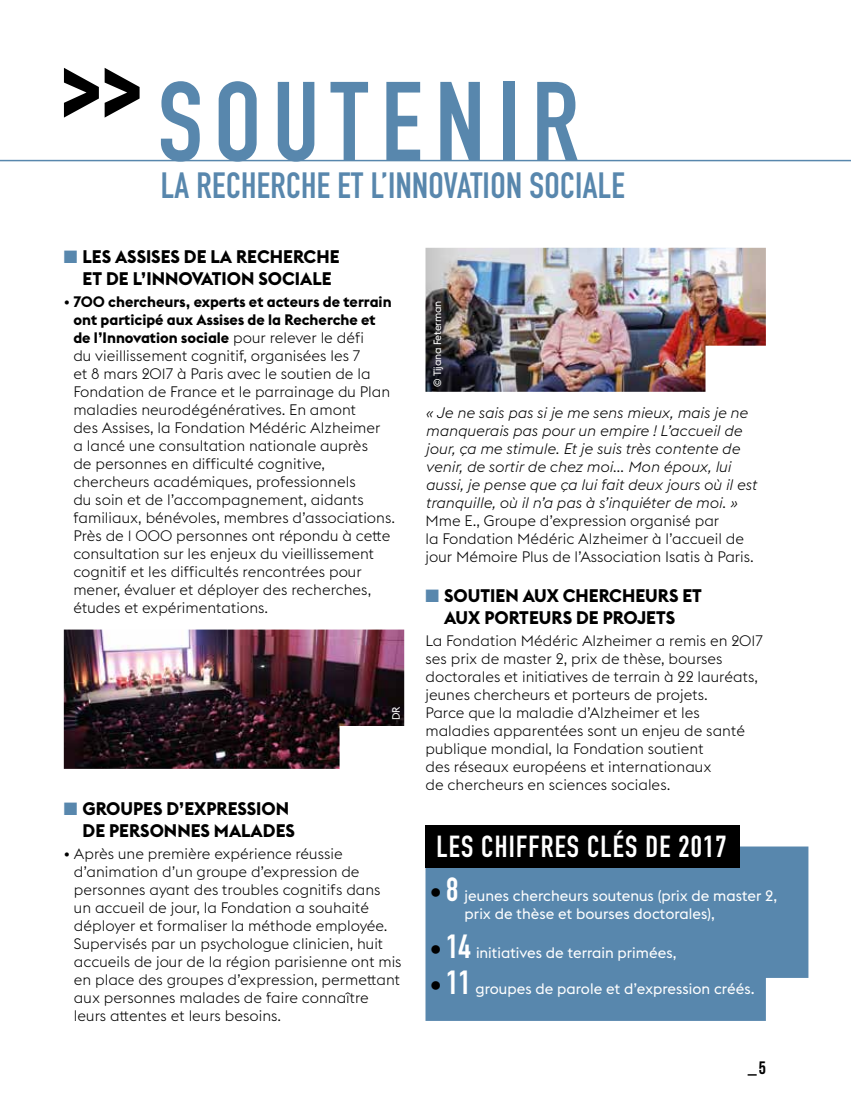
<style>
.page{position:relative;width:851px;height:1106px;background:#fff}
.page>*{position:absolute;margin:0;border:0;box-sizing:border-box;transform-origin:0 0}
.t1{font:700 111px "DIN Condensed";letter-spacing:.1em;color:#5887ad}
.t2{font:700 36px "DIN Condensed";letter-spacing:.01em;color:#5887ad}
.t3{font:700 30px "DIN Condensed";letter-spacing:.04em;color:#fff}
.t4{font:700 18px/21.6px "Euclid Flex";color:#000;text-align:center}
.t5{font:18px "Bebas Neue";color:#000}
.t6{font:300 15px/18px "Euclid Flex";color:#000}
.t7{font:italic 300 15px/18px "Euclid Flex";color:#000}
.t8{font:15px/18px "Euclid Flex";color:#fff}
.t9{font:10.5px "Euclid Flex";letter-spacing:-.02em;color:#fff}
.s1{color:#5887ad}
.s2{font-weight:700}
.s3{font-family:"DIN Condensed";font-weight:700;font-size:24px;color:#000}
.s4{font-family:"DIN Condensed";font-weight:700;font-size:33px}
</style>
<div class="page">
<hr style="left:0;top:160px;width:850px;height:1px;background:#5887ad">
<img style="left:64px;top:629px;width:340px;height:140px">
<div style="left:425px;top:846px;width:383px;height:174px;background:#5887ad"></div>
<img style="left:425px;top:248px;width:340px;height:144px">
<div style="left:425px;top:825px;width:315px;height:42px;background:#000"></div>
<h1 class="t1" style="left:57px;top:47px;width:524px"><sup>»</sup>SOUTENIR</h1>
<h2 class="t2" style="left:161px;top:161px;width:465px">LA RECHERCHE ET L’INNOVATION SOCIALE</h2>
<p class="t4" style="left:64px;top:246px;width:277px"><span class="s1">■</span> LES ASSISES DE LA RECHERCHE<br>ET DE L’INNOVATION SOCIALE</p>
<p class="t6" style="left:73px;top:293px;width:323px;text-indent:-10px">• <span class="s2">700 chercheurs, experts et acteurs de terrain ont participé aux Assises de la Recherche et de l’Innovation sociale</span> pour relever le défi<br>du vieillissement cognitif, organisées les 7<br>et 8 mars 2017 à Paris avec le soutien de la Fondation de France et le parrainage du Plan maladies neurodégénératives. En amont<br>des Assises, la Fondation Médéric Alzheimer<br>a lancé une consultation nationale auprès<br>de personnes en difficulté cognitive, chercheurs académiques, professionnels<br>du soin et de l’accompagnement, aidants familiaux, bénévoles, membres d’associations.<br>Près de 1 000 personnes ont répondu à cette consultation sur les enjeux du vieillissement cognitif et les difficultés rencontrées pour mener, évaluer et déployer des recherches, études et expérimentations.</p>
<p class="t9" style="left:390px;top:720px;width:15px;rotate:-90deg">DR</p>
<p class="t4" style="left:82px;top:798px;width:214px;text-align:left;text-indent:-19px"><span class="s1">■</span> GROUPES D’EXPRESSION<br>DE PERSONNES MALADES</p>
<p class="t6" style="left:74px;top:844px;width:329px;text-indent:-10px">• Après une première expérience réussie d’animation d’un groupe d’expression de personnes ayant des troubles cognitifs dans<br>un accueil de jour, la Fondation a souhaité déployer et formaliser la méthode employée.<br>Supervisés par un psychologue clinicien, huit accueils de jour de la région parisienne ont mis en place des groupes d’expression, permettant aux personnes malades de faire connaître leurs attentes et leurs besoins.</p>
<p class="t9" style="left:431px;top:387px;width:88px;rotate:-90deg">© Tijana Feterman</p>
<p class="t7" style="left:425px;top:404px;width:332px">« Je ne sais pas si je me sens mieux, mais je ne manquerais pas pour un empire ! L’accueil de jour, ça me stimule. Et je suis très contente de venir, de sortir de chez moi... Mon époux, lui aussi, je pense que ça lui fait deux jours où il est tranquille, où il n’a pas à s’inquiéter de moi. »</p>
<p class="t6" style="left:425px;top:512px;width:330px">Mme E., Groupe d’expression organisé par<br>la Fondation Médéric Alzheimer à l’accueil de jour Mémoire Plus de l’Association Isatis à Paris.</p>
<p class="t4" style="left:425px;top:585px;width:278px"><span class="s1">■</span> SOUTIEN AUX CHERCHEURS ET<br>AUX PORTEURS DE PROJETS</p>
<p class="t6" style="left:425px;top:631px;width:339px">La Fondation Médéric Alzheimer a remis en 2017 ses prix de master 2, prix de thèse, bourses doctorales et initiatives de terrain à 22 lauréats, jeunes chercheurs et porteurs de projets.<br>Parce que la maladie d’Alzheimer et les maladies apparentées sont un enjeu de santé publique mondial, la Fondation soutient<br>des réseaux européens et internationaux<br>de chercheurs en sciences sociales.</p>
<h3 class="t3" style="left:436px;top:826px;width:291px">LES CHIFFRES CLÉS DE 2017</h3>
<p class="t8" style="left:464px;top:886px;width:314px;text-indent:-35px"><span class="s3">•</span> <span class="s4">8</span> jeunes chercheurs soutenus (prix de master 2, prix de thèse et bourses doctorales),</p>
<p class="t8" style="left:429px;top:944px;width:248px"><span class="s3">•</span> <span class="s4">14</span> initiatives de terrain primées,</p>
<p class="t8" style="left:429px;top:980px;width:326px"><span class="s3">•</span> <span class="s4">11</span> groupes de parole et d’expression créés.</p>
<p class="t5" style="left:747px;top:1057px;width:19px">_5</p>
</div>
